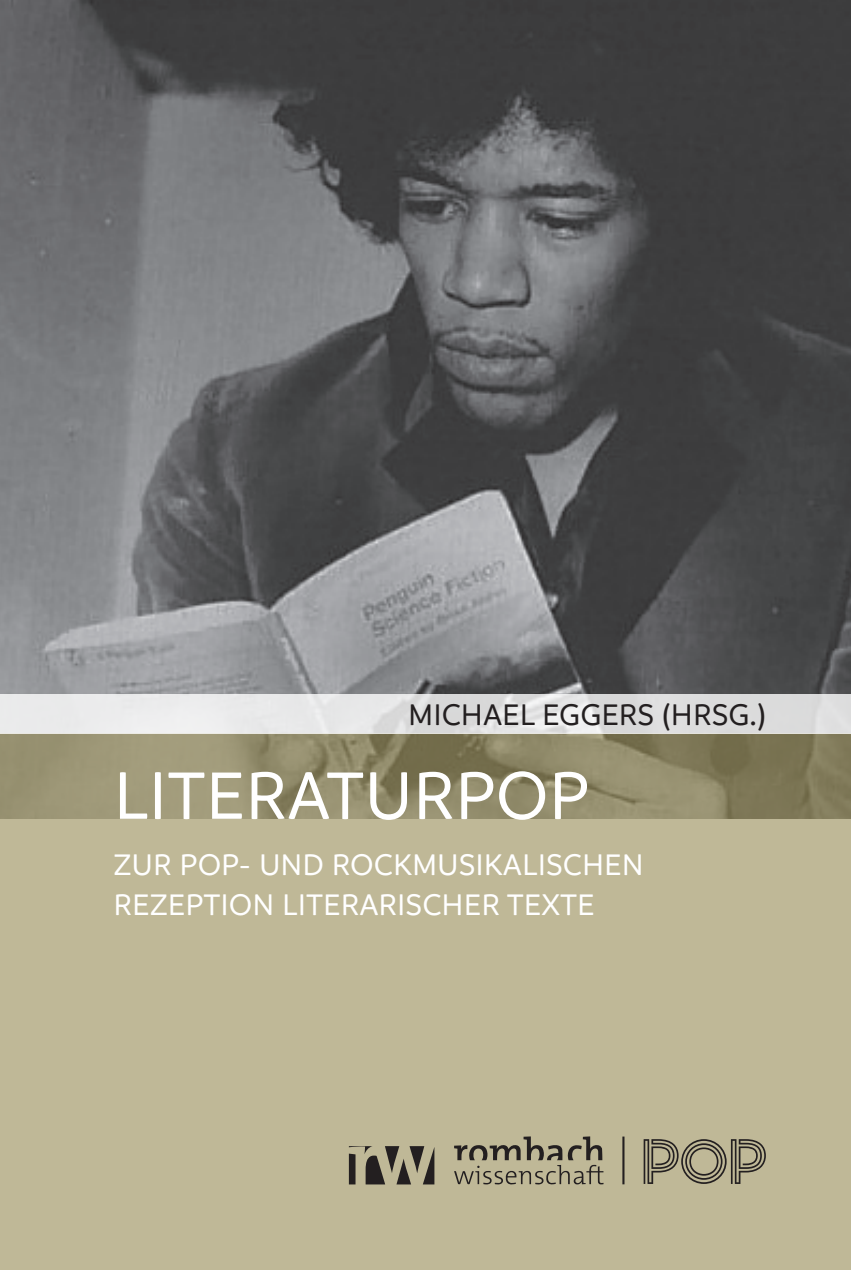
<style>
.page{position:relative;width:851px;height:1270px;background:#fff}
.page>*{position:absolute;margin:0;border:0;box-sizing:border-box;transform-origin:0 0}
.t1{font:500 72px "Branding";color:#fff}
.t2{font:500 32px/40px "Branding";color:#fff}
.t3{font:500 32px "Branding";color:#231f20}
</style>
<div class="page">
<img style="left:0;top:0;width:850px;height:694px">
<svg style="left:0;top:734px;width:850px;height:536px;background:#b7b08f"></svg>
<div style="left:0;top:694px;width:850px;height:40px;background:linear-gradient(to bottom,#e2e3e3,#e5e5e5)"></div>
<svg style="left:643px;top:1139px;width:122px;height:45px;background:#928c75"></svg>
<svg style="left:349px;top:1146px;width:85px;height:38px;background:#7b7563"></svg>
<svg style="left:454px;top:1136px;width:149px;height:49px;background:#9b947b"></svg>
<hr style="left:622px;top:1136px;width:2px;height:48px;background:#231f20">
<p class="t3" style="left:408px;top:698px;width:359px">MICHAEL EGGERS (HRSG.)</p>
<h1 class="t1" style="left:113px;top:758px;width:477px">LITERATURPOP</h1>
<p class="t2" style="left:113px;top:845px;width:531px">ZUR POP- UND ROCKMUSIKALISCHEN<br>REZEPTION LITERARISCHER TEXTE</p>
</div>
